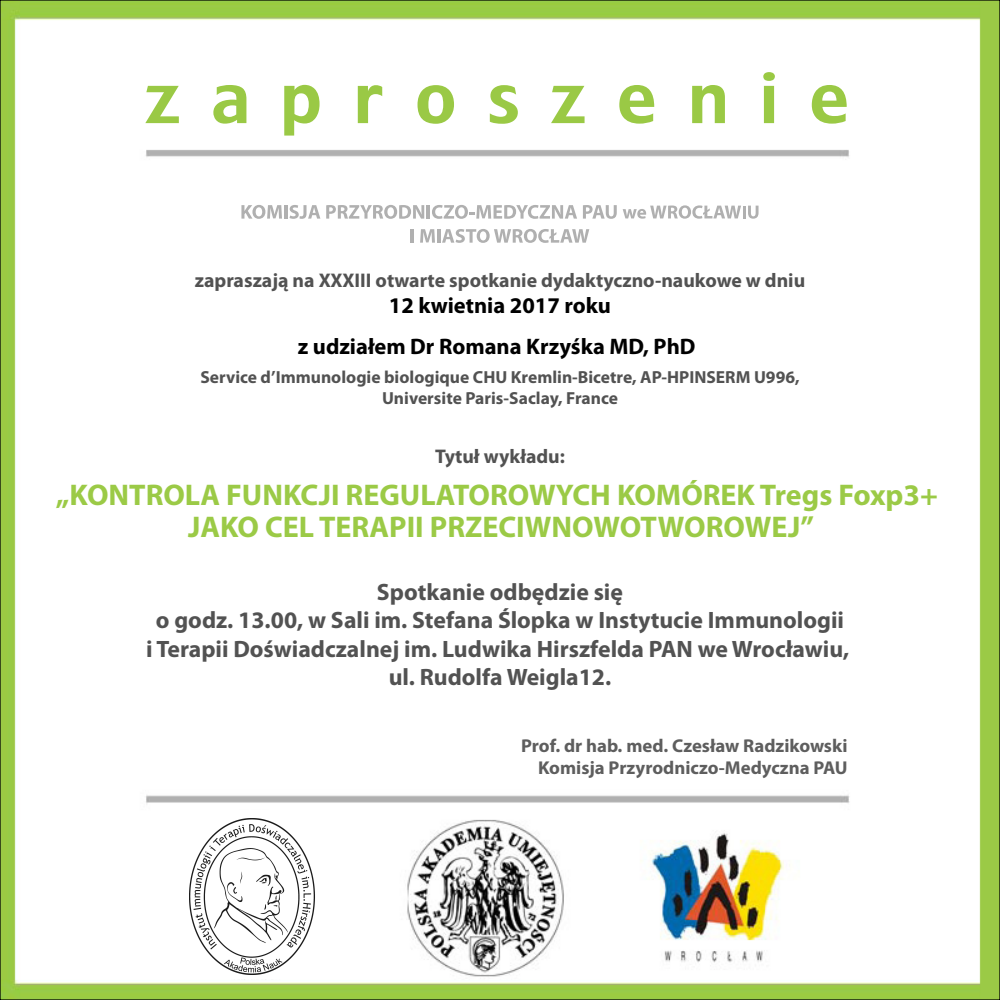
<style>
.page{position:relative;width:1000px;height:1000px;background:#fff}
.page>*{position:absolute;margin:0;border:0;box-sizing:border-box;transform-origin:0 0}
.t1{font:700 30px/32.2px "Myriad Pro";color:#9bca46;text-align:center}
.t2{font:700 23.75px/28.5px "Myriad Pro";color:#525252;text-align:center}
.t3{font:700 22.5px "Myriad Pro";color:#000}
.t4{font:700 19.75px "Myriad Pro";color:#525252}
.t5{font:700 18.62px/22.4px "Myriad Pro";color:#5e5e5e;text-align:right}
.t6{font:700 17.5px/21px "Myriad Pro";color:#525252;text-align:center}
</style>
<div class="page">
<img style="left:2px;top:2px;width:996px;height:996px">
<img style="left:213px;top:72px;width:634px;height:64px">
<svg style="left:241px;top:205px;width:41px;height:14px"></svg>
<hr style="left:284px;top:205px;width:3px;height:14px;background:#b0b0b0">
<svg style="left:290px;top:205px;width:30px;height:14px"></svg>
<svg style="left:326px;top:205px;width:98px;height:14px"></svg>
<hr style="left:427px;top:205px;width:3px;height:14px;background:#b0b0b0">
<svg style="left:432px;top:205px;width:145px;height:14px"></svg>
<svg style="left:583px;top:205px;width:34px;height:14px"></svg>
<svg style="left:623px;top:205px;width:136px;height:14px"></svg>
<hr style="left:411px;top:229px;width:3px;height:14px;background:#b0b0b0">
<svg style="left:420px;top:229px;width:15px;height:14px"></svg>
<hr style="left:437px;top:229px;width:3px;height:14px;background:#b0b0b0">
<svg style="left:442px;top:229px;width:147px;height:14px"></svg>
<div style="left:174px;top:810px;width:152px;height:169px;background:#fff"></div>
<img style="left:190px;top:819px;width:125px;height:155px">
<p class="t4" style="left:195px;top:267px;width:612px">zapraszają na XXXIII otwarte spotkanie dydaktyczno-naukowe w dniu</p>
<p class="t3" style="left:389px;top:290px;width:224px">12 kwietnia 2017 roku</p>
<p class="t3" style="left:298px;top:332px;width:399px">z udziałem Dr Romana Krzyśka MD, PhD</p>
<p class="t6" style="left:200px;top:366px;width:601px">Service d’Immunologie biologique CHU Kremlin-Bicetre, AP-HPINSERM U996,<br>Universite Paris-Saclay, France</p>
<p class="t4" style="left:435px;top:444px;width:131px">Tytuł wykładu:</p>
<p class="t1" style="left:56px;top:478px;width:884px">„KONTROLA FUNKCJI REGULATOROWYCH KOMÓREK Tregs Foxp3+<br>JAKO CEL TERAPII PRZECIWNOWOTWOROWEJ”</p>
<p class="t2" style="left:146px;top:577px;width:705px">Spotkanie odbędzie się<br>o godz. 13.00, w Sali im. Stefana Ślopka w Instytucie Immunologii<br>i Terapii Doświadczalnej im. Ludwika Hirszfelda PAN we Wrocławiu, ul. Rudolfa Weigla12.</p>
<p class="t5" style="left:521px;top:734px;width:328px">Prof. dr hab. med. Czesław Radzikowski<br>Komisja Przyrodniczo-Medyczna PAU</p>
</div>
